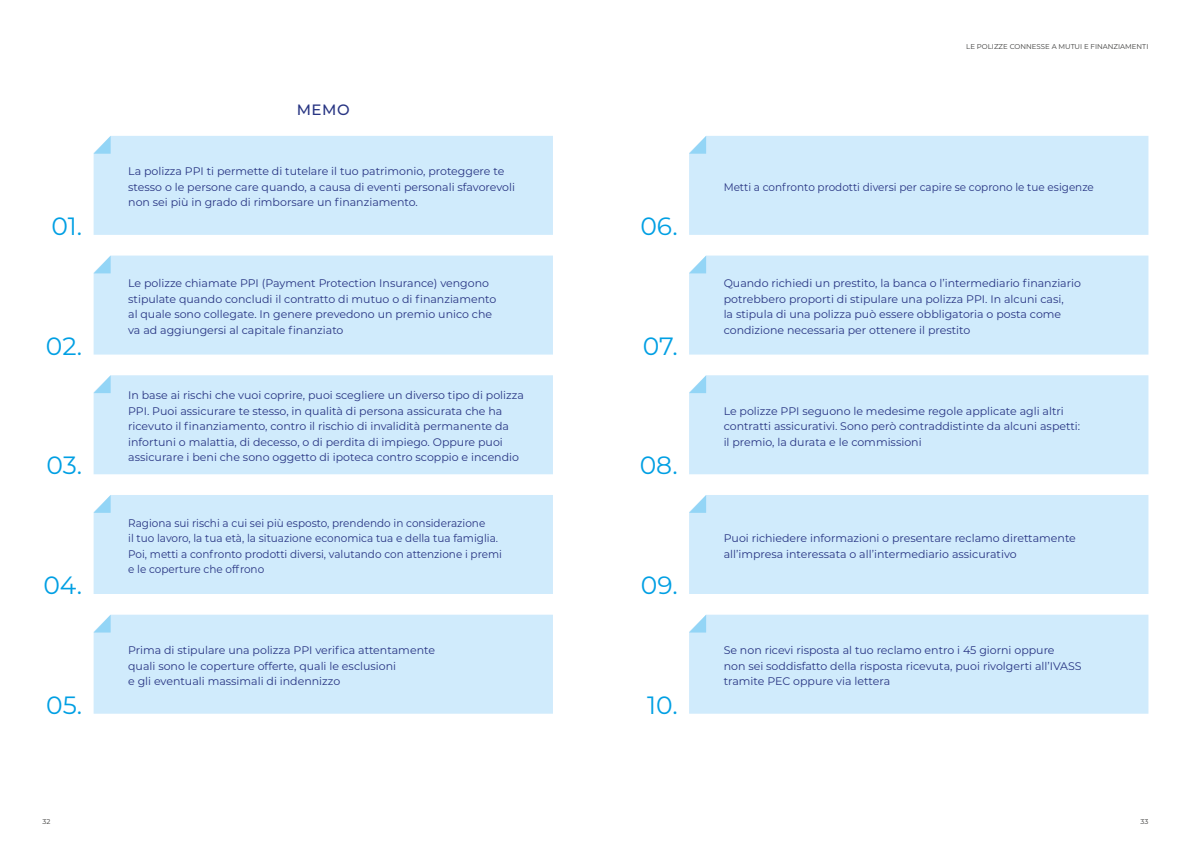
<style>
.page{position:relative;width:1191px;height:842px;background:#fff}
.page>*{position:absolute;margin:0;border:0;box-sizing:border-box;transform-origin:0 0}
.t1{font:25px "Montserrat";color:#009fe3}
.t2{font:500 15px "Montserrat";color:#283583}
.t3{font:11px/15.5px "Montserrat";color:#283583}
.t4{font:11px/15.5px "Montserrat";color:#283583;scale:.95 1}
.t5{font:7px "Montserrat";color:#3c3c3b}
</style>
<div class="page">
<div style="left:94px;top:136px;width:459px;height:99px;background:#d0ebfc"></div>
<svg style="left:94px;top:136px;width:17px;height:18px"></svg>
<div style="left:94px;top:256px;width:459px;height:99px;background:#d0ebfc"></div>
<svg style="left:94px;top:256px;width:17px;height:17px"></svg>
<div style="left:94px;top:495px;width:459px;height:99px;background:#d0ebfc"></div>
<svg style="left:94px;top:495px;width:17px;height:18px"></svg>
<div style="left:94px;top:615px;width:459px;height:99px;background:#d0ebfc"></div>
<svg style="left:94px;top:615px;width:17px;height:17px"></svg>
<div style="left:94px;top:375px;width:459px;height:99px;background:#d0ebfc"></div>
<svg style="left:94px;top:375px;width:17px;height:18px"></svg>
<div style="left:689px;top:136px;width:459px;height:99px;background:#d0ebfc"></div>
<svg style="left:689px;top:136px;width:17px;height:18px"></svg>
<div style="left:689px;top:256px;width:459px;height:99px;background:#d0ebfc"></div>
<svg style="left:689px;top:256px;width:17px;height:17px"></svg>
<div style="left:689px;top:375px;width:459px;height:99px;background:#d0ebfc"></div>
<svg style="left:689px;top:375px;width:17px;height:18px"></svg>
<div style="left:689px;top:495px;width:459px;height:99px;background:#d0ebfc"></div>
<svg style="left:689px;top:495px;width:17px;height:18px"></svg>
<div style="left:689px;top:615px;width:459px;height:99px;background:#d0ebfc"></div>
<svg style="left:689px;top:615px;width:17px;height:17px"></svg>
<p class="t5" style="left:966px;top:41px;width:184px">LE POLIZZE CONNESSE A MUTUI E FINANZIAMENTI</p>
<h2 class="t2" style="left:297px;top:99px;width:55px">MEMO</h2>
<p class="t3" style="left:128px;top:163px;width:388px">La polizza PPI ti permette di tutelare il tuo patrimonio, proteggere te stesso o le persone care quando, a causa di eventi personali sfavorevoli non sei più in grado di rimborsare un finanziamento.</p>
<p class="t4" style="left:723px;top:179px;width:391px">Metti a confronto prodotti diversi per capire se coprono le tue esigenze</p>
<h1 class="t1" style="left:51px;top:209px;width:32px">01.</h1>
<h1 class="t1" style="left:640px;top:209px;width:39px">06.</h1>
<h1 class="t1" style="left:46px;top:328px;width:38px">02.</h1>
<p class="t3" style="left:128px;top:275px;width:370px">Le polizze chiamate PPI (Payment Protection Insurance) vengono stipulate quando concludi il contratto di mutuo o di finanziamento al quale sono collegate. In genere prevedono un premio unico che va ad aggiungersi al capitale finanziato</p>
<h1 class="t1" style="left:642px;top:328px;width:37px">07.</h1>
<p class="t3" style="left:723px;top:275px;width:359px">Quando richiedi un prestito, la banca o l’intermediario finanziario potrebbero proporti di stipulare una polizza PPI. In alcuni casi,<br>la stipula di una polizza può essere obbligatoria o posta come condizione necessaria per ottenere il prestito</p>
<h1 class="t1" style="left:47px;top:448px;width:37px">03.</h1>
<p class="t3" style="left:128px;top:387px;width:397px">In base ai rischi che vuoi coprire, puoi scegliere un diverso tipo di polizza PPI. Puoi assicurare te stesso, in qualità di persona assicurata che ha ricevuto il finanziamento, contro il rischio di invalidità permanente da infortuni o malattia, di decesso, o di perdita di impiego. Oppure puoi assicurare i beni che sono oggetto di ipoteca contro scoppio e incendio</p>
<h1 class="t1" style="left:639px;top:448px;width:40px">08.</h1>
<p class="t3" style="left:723px;top:403px;width:358px">Le polizze PPI seguono le medesime regole applicate agli altri contratti assicurativi. Sono però contraddistinte da alcuni aspetti: il premio, la durata e le commissioni</p>
<h1 class="t1" style="left:43px;top:568px;width:40px">04.</h1>
<p class="t4" style="left:128px;top:514px;width:395px">Ragiona sui rischi a cui sei più esposto, prendendo in considerazione<br>il tuo lavoro, la tua età, la situazione economica tua e della tua famiglia.<br>Poi, metti a confronto prodotti diversi, valutando con attenzione i premi e le coperture che offrono</p>
<h1 class="t1" style="left:641px;top:568px;width:38px">09.</h1>
<p class="t3" style="left:723px;top:530px;width:354px">Puoi richiedere informazioni o presentare reclamo direttamente all’impresa interessata o all’intermediario assicurativo</p>
<p class="t3" style="left:128px;top:642px;width:308px">Prima di stipulare una polizza PPI verifica attentamente quali sono le coperture offerte, quali le esclusioni<br>e gli eventuali massimali di indennizzo</p>
<p class="t3" style="left:723px;top:642px;width:359px">Se non ricevi risposta al tuo reclamo entro i 45 giorni oppure<br>non sei soddisfatto della risposta ricevuta, puoi rivolgerti all’IVASS tramite PEC oppure via lettera</p>
<h1 class="t1" style="left:46px;top:688px;width:37px">05.</h1>
<h1 class="t1" style="left:647px;top:688px;width:32px">10.</h1>
<p class="t5" style="left:43px;top:817px;width:9px">32</p>
<p class="t5" style="left:1140px;top:817px;width:9px">33</p>
</div>
